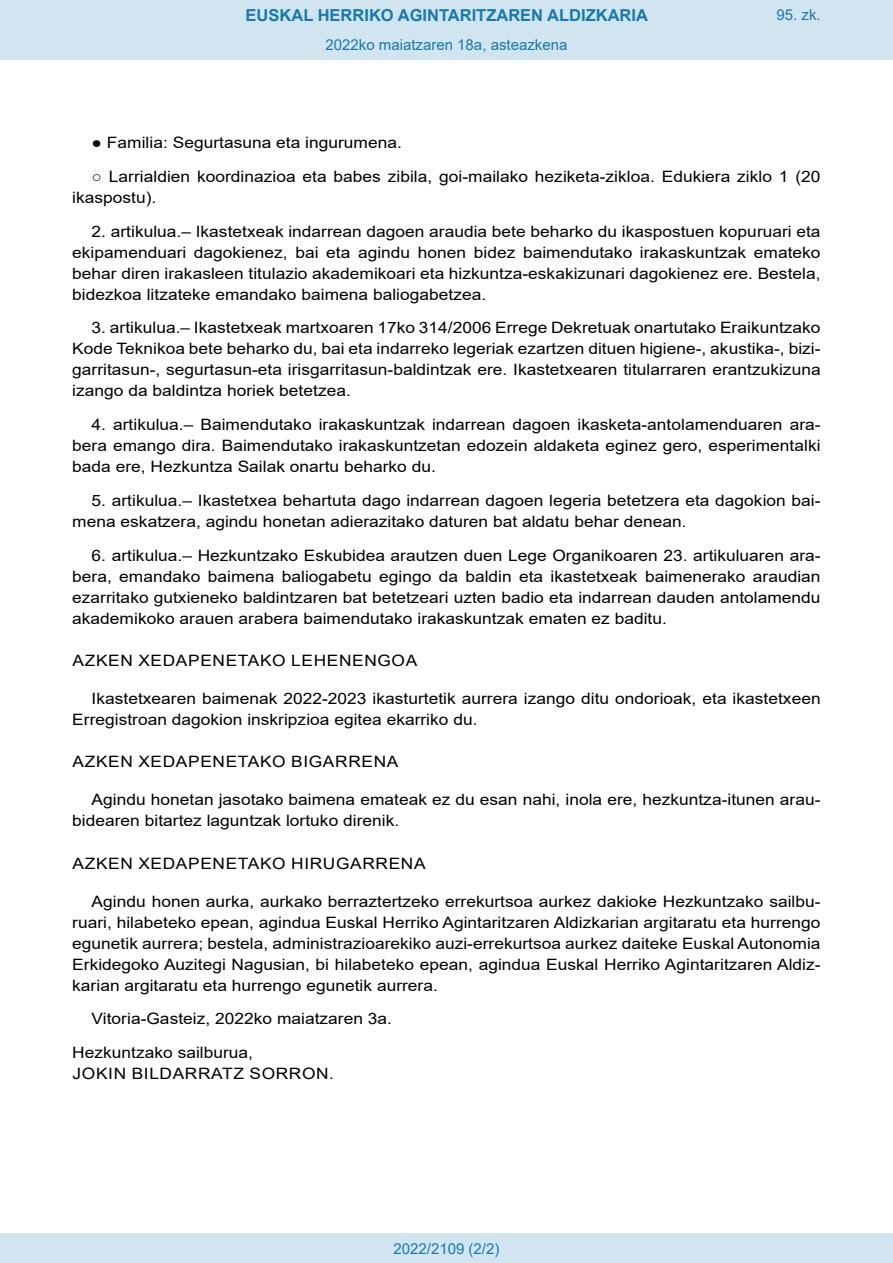
<style>
.page{position:relative;width:893px;height:1263px;background:#fff}
.page>*{position:absolute;margin:0;border:0;box-sizing:border-box;transform-origin:0 0}
.t1{font:700 16.5px "Arial";color:#1879ad}
.BOPVDetalle{font:15.6px/21px "Arial";color:#000;text-align:justify;scale:1.11 1}
.BOPVDisposicion{font:15.6px "Arial";letter-spacing:.035em;color:#000;scale:1.11 1}
.BOPVFirmaLugFec{font:15.6px "Arial";color:#000;scale:1.11 1}
.BOPVFirmaNombre{font:15.6px "Arial";letter-spacing:.035em;color:#000;scale:1.11 1}
.BOPVFirmaPuesto{font:15.6px "Arial";color:#000;scale:1.11 1}
.Paginacion_Centro{font:15px "Arial";color:#1879ad}
</style>
<div class="page">
<div style="left:0;top:0;width:893px;height:60px;background:#d0e5f0"></div>
<div style="left:0;top:1233px;width:893px;height:30px;background:#d0e5f0"></div>
<p class="t1" style="left:246px;top:3px;width:404px">EUSKAL HERRIKO AGINTARITZAREN ALDIZKARIA</p>
<p class="Paginacion_Centro" style="left:326px;top:35px;width:243px">2022ko maiatzaren 18a, asteazkena</p>
<p class="Paginacion_Centro" style="left:776px;top:5px;width:46px">95. zk.</p>
<p class="BOPVDetalle" style="left:92px;top:132px;width:281px">● Familia: Segurtasuna eta ingurumena.</p>
<p class="BOPVDetalle" style="left:72px;top:166px;width:676px;text-indent:19px">○ Larrialdien koordinazioa eta babes zibila, goi-mailako heziketa-zikloa. Edukiera ziklo 1 (20 ikaspostu).</p>
<p class="BOPVDetalle" style="left:72px;top:221px;width:676px;text-indent:19px">2. artikulua.– Ikastetxeak indarrean dagoen araudia bete beharko du ikaspostuen kopuruari eta ekipamenduari dagokienez, bai eta agindu honen bidez baimendutako irakaskuntzak emateko behar diren irakasleen titulazio akademikoari eta hizkuntza-eskakizunari dagokienez ere. Bestela, bidezkoa litzateke emandako baimena baliogabetzea.</p>
<p class="BOPVDetalle" style="left:72px;top:317px;width:676px;text-indent:19px">3. artikulua.– Ikastetxeak martxoaren 17ko 314/2006 Errege Dekretuak onartutako Eraikuntzako Kode Teknikoa bete beharko du, bai eta indarreko legeriak ezartzen dituen higiene-, akustika-, bizi&shy;garritasun-, segurtasun-eta irisgarritasun-baldintzak ere. Ikastetxearen titularraren erantzukizuna izango da baldintza horiek betetzea.</p>
<p class="BOPVDetalle" style="left:72px;top:414px;width:676px;text-indent:19px">4. artikulua.– Baimendutako irakaskuntzak indarrean dagoen ikasketa-antolamenduaren ara&shy;bera emango dira. Baimendutako irakaskuntzetan edozein aldaketa eginez gero, esperimentalki bada ere, Hezkuntza Sailak onartu beharko du.</p>
<p class="BOPVDetalle" style="left:72px;top:490px;width:676px;text-indent:19px">5. artikulua.– Ikastetxea behartuta dago indarrean dagoen legeria betetzera eta dagokion bai&shy;mena eskatzera, agindu honetan adierazitako daturen bat aldatu behar denean.</p>
<p class="BOPVDetalle" style="left:72px;top:545px;width:676px;text-indent:19px">6. artikulua.– Hezkuntzako Eskubidea arautzen duen Lege Organikoaren 23. artikuluaren ara&shy;bera, emandako baimena baliogabetu egingo da baldin eta ikastetxeak baimenerako araudian ezarritako gutxieneko baldintzaren bat betetzeari uzten badio eta indarrean dauden antolamendu akademikoko arauen arabera baimendutako irakaskuntzak ematen ez baditu.</p>
<p class="BOPVDisposicion" style="left:73px;top:650px;width:312px">AZKEN XEDAPENETAKO LEHENENGOA</p>
<p class="BOPVDetalle" style="left:72px;top:688px;width:676px;text-indent:19px">Ikastetxearen baimenak 2022-2023 ikasturtetik aurrera izango ditu ondorioak, eta ikastetxeen<br>Erregistroan dagokion inskripzioa egitea ekarriko du.</p>
<p class="BOPVDisposicion" style="left:73px;top:751px;width:295px">AZKEN XEDAPENETAKO BIGARRENA</p>
<p class="BOPVDetalle" style="left:72px;top:789px;width:676px;text-indent:19px">Agindu honetan jasotako baimena emateak ez du esan nahi, inola ere, hezkuntza-itunen arau&shy;bidearen bitartez laguntzak lortuko direnik.</p>
<p class="BOPVDisposicion" style="left:73px;top:852px;width:320px">AZKEN XEDAPENETAKO HIRUGARRENA</p>
<p class="BOPVDetalle" style="left:72px;top:890px;width:676px;text-indent:19px">Agindu honen aurka, aurkako berraztertzeko errekurtsoa aurkez dakioke Hezkuntzako sailbu&shy;ruari, hilabeteko epean, agindua Euskal Herriko Agintaritzaren Aldizkarian argitaratu eta hurrengo egunetik aurrera; bestela, administrazioarekiko auzi-errekurtsoa aurkez daiteke Euskal Autonomia Erkidegoko Auzitegi Nagusian, bi hilabeteko epean, agindua Euskal Herriko Agintaritzaren Aldiz&shy;karian argitaratu eta hurrengo egunetik aurrera.</p>
<p class="BOPVFirmaLugFec" style="left:92px;top:1008px;width:272px">Vitoria-Gasteiz, 2022ko maiatzaren 3a.</p>
<p class="BOPVFirmaPuesto" style="left:72px;top:1042px;width:164px">Hezkuntzako sailburua,</p>
<p class="BOPVFirmaNombre" style="left:73px;top:1063px;width:237px">JOKIN BILDARRATZ SORRON.</p>
<p class="Paginacion_Centro" style="left:393px;top:1238px;width:107px">2022/2109 (2/2)</p>
</div>
